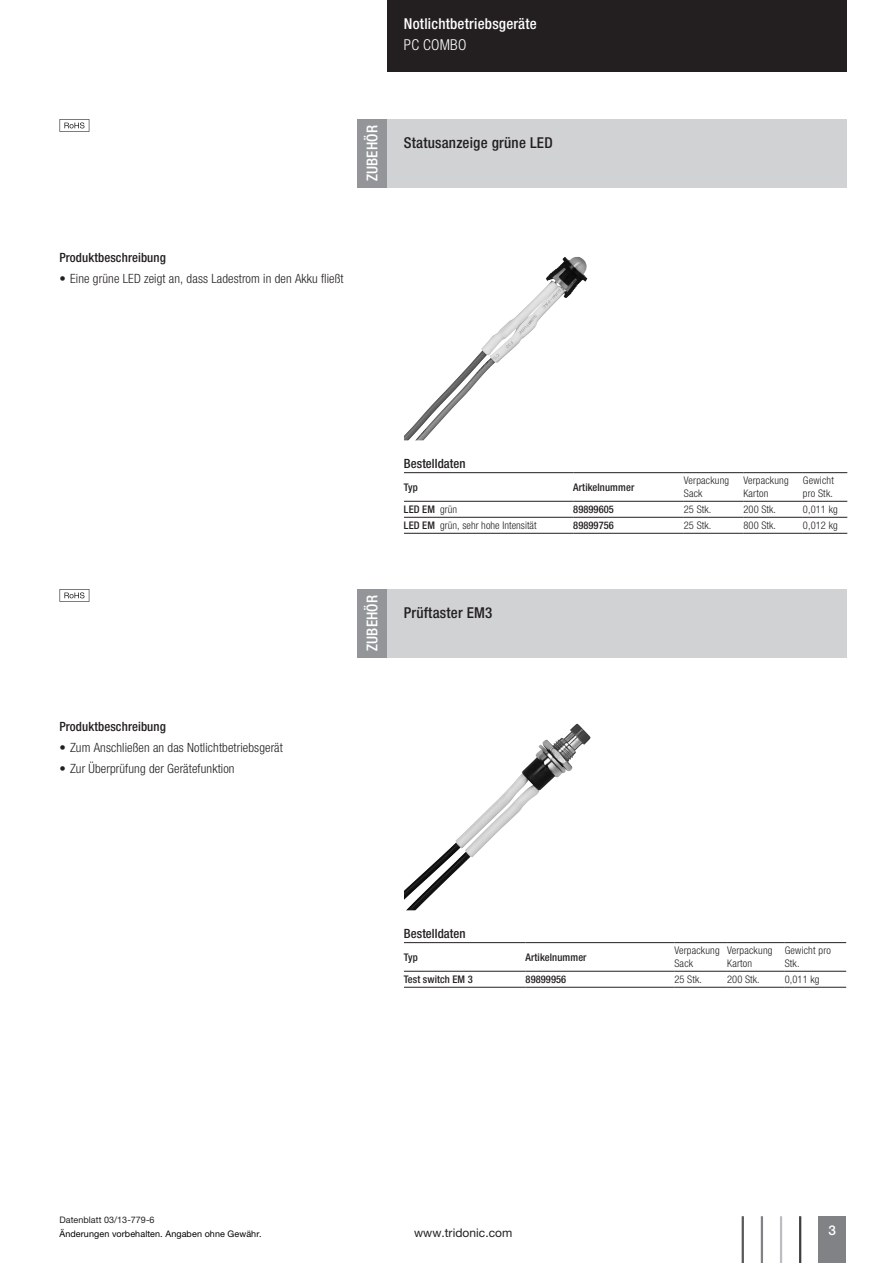
<style>
.page{position:relative;width:893px;height:1263px;background:#fff}
.page>*{position:absolute;margin:0;border:0;box-sizing:border-box;transform-origin:0 0}
.t1{font:500 condensed 15px "Helvetica Neue LTW1 G";letter-spacing:.015em;color:#fff}
.t2{font:500 condensed 15px "Helvetica Neue LTW1 G";letter-spacing:.015em;color:#231f20}
.t3{font:300 condensed 15px "Helvetica Neue LTW1 G";letter-spacing:.015em;color:#fff}
.t4{font:500 13.5px "Helvetica Neue LTW1 G";color:#fff}
.t5{font:300 condensed 12.75px "Helvetica Neue LTW1 G";letter-spacing:.01em;color:#231f20}
.t6{font:500 condensed 12.75px "Helvetica Neue LTW1 G";letter-spacing:.01em;color:#231f20}
.t7{font:12px "Helvetica Neue LTW1 G";letter-spacing:.005em;color:#231f20}
.t8{font:300 condensed 10.5px/12.6px "Helvetica Neue LTW1 G";letter-spacing:.02em;color:#231f20}
.t9{font:500 condensed 10.5px "Helvetica Neue LTW1 G";letter-spacing:.005em;color:#231f20}
.t10{font:9px "Helvetica Neue LTW1 G";letter-spacing:.01em;color:#000}
.t11{font:9px "Helvetica Neue LTW1 G";letter-spacing:.005em;color:#231f20}
.s1{font-weight:300}
.s2{font-weight:500}
</style>
<div class="page">
<div style="left:387px;top:0;width:459px;height:72px;background:#231f20"></div>
<div style="left:819px;top:1216px;width:27px;height:47px;background:#808285"></div>
<hr style="left:799px;top:1216px;width:2px;height:47px;background:#3e3e3f">
<hr style="left:780px;top:1216px;width:2px;height:47px;background:#bcbdc0">
<hr style="left:761px;top:1216px;width:2px;height:47px;background:#808285">
<hr style="left:742px;top:1216px;width:2px;height:47px;background:#57585a">
<svg style="left:60px;top:119px;width:29px;height:13px"></svg>
<div style="left:387px;top:119px;width:459px;height:68px;background:#d1d2d4"></div>
<div style="left:357px;top:119px;width:30px;height:68px;background:#939598"></div>
<img style="left:404px;top:257px;width:171px;height:183px">
<svg style="left:404px;top:516px;width:280px;height:17px"></svg>
<hr style="left:404px;top:472px;width:169px;height:1px;background:#231f20">
<hr style="left:404px;top:501px;width:169px;height:1px;background:#231f20">
<hr style="left:573px;top:472px;width:111px;height:1px;background:#231f20">
<hr style="left:573px;top:501px;width:111px;height:1px;background:#231f20">
<hr style="left:684px;top:472px;width:59px;height:1px;background:#231f20">
<hr style="left:684px;top:501px;width:59px;height:1px;background:#231f20">
<hr style="left:743px;top:472px;width:60px;height:1px;background:#231f20">
<hr style="left:743px;top:501px;width:60px;height:1px;background:#231f20">
<hr style="left:803px;top:472px;width:44px;height:1px;background:#231f20">
<hr style="left:803px;top:501px;width:44px;height:1px;background:#231f20">
<hr style="left:404px;top:517px;width:169px;height:1px;background:#231f20">
<hr style="left:573px;top:517px;width:111px;height:1px;background:#231f20">
<hr style="left:404px;top:533px;width:169px;height:1px;background:#231f20">
<hr style="left:573px;top:533px;width:111px;height:1px;background:#231f20">
<hr style="left:684px;top:517px;width:59px;height:1px;background:#231f20">
<hr style="left:684px;top:533px;width:59px;height:1px;background:#231f20">
<hr style="left:743px;top:517px;width:60px;height:1px;background:#231f20">
<hr style="left:743px;top:533px;width:60px;height:1px;background:#231f20">
<hr style="left:803px;top:517px;width:44px;height:1px;background:#231f20">
<hr style="left:803px;top:533px;width:44px;height:1px;background:#231f20">
<svg style="left:60px;top:589px;width:29px;height:13px"></svg>
<div style="left:387px;top:589px;width:459px;height:68px;background:#d1d2d4"></div>
<div style="left:357px;top:589px;width:30px;height:68px;background:#939598"></div>
<img style="left:404px;top:725px;width:171px;height:185px">
<hr style="left:404px;top:942px;width:122px;height:1px;background:#231f20">
<hr style="left:404px;top:971px;width:122px;height:1px;background:#231f20">
<hr style="left:526px;top:942px;width:148px;height:1px;background:#231f20">
<hr style="left:526px;top:971px;width:148px;height:1px;background:#231f20">
<hr style="left:674px;top:942px;width:53px;height:1px;background:#231f20">
<hr style="left:674px;top:971px;width:53px;height:1px;background:#231f20">
<hr style="left:727px;top:942px;width:58px;height:1px;background:#231f20">
<hr style="left:727px;top:971px;width:58px;height:1px;background:#231f20">
<hr style="left:785px;top:942px;width:61px;height:1px;background:#231f20">
<hr style="left:785px;top:971px;width:61px;height:1px;background:#231f20">
<hr style="left:404px;top:987px;width:122px;height:1px;background:#231f20">
<hr style="left:526px;top:987px;width:148px;height:1px;background:#231f20">
<hr style="left:674px;top:987px;width:53px;height:1px;background:#231f20">
<hr style="left:727px;top:987px;width:58px;height:1px;background:#231f20">
<hr style="left:785px;top:987px;width:61px;height:1px;background:#231f20">
<h1 class="t1" style="left:404px;top:14px;width:134px">Notlichtbetriebsgeräte</h1>
<h1 class="t3" style="left:404px;top:36px;width:64px">PC COMBO</h1>
<h1 class="t1" style="left:363px;top:181px;width:57px;rotate:-90deg">ZUBEHÖR</h1>
<h1 class="t2" style="left:404px;top:133px;width:150px">Statusanzeige grüne LED</h1>
<p class="t6" style="left:60px;top:249px;width:108px">Produktbeschreibung</p>
<p class="t5" style="left:60px;top:271px;width:286px">• Eine grüne LED zeigt an, dass Ladestrom in den Akku fließt</p>
<p class="t6" style="left:60px;top:719px;width:108px">Produktbeschreibung</p>
<p class="t5" style="left:60px;top:740px;width:225px">• Zum Anschließen an das Notlichtbetriebsgerät</p>
<p class="t5" style="left:60px;top:761px;width:177px">• Zur Überprüfung der Gerätefunktion</p>
<h1 class="t1" style="left:363px;top:651px;width:57px;rotate:-90deg">ZUBEHÖR</h1>
<p class="t6" style="left:404px;top:456px;width:63px">Bestelldaten</p>
<p class="t9" style="left:404px;top:481px;width:15px">Typ</p>
<p class="t9" style="left:573px;top:481px;width:63px">Artikelnummer</p>
<p class="t8" style="left:684px;top:474px;width:47px">Verpackung<br>Sack</p>
<p class="t8" style="left:743px;top:474px;width:47px">Verpackung<br>Karton</p>
<p class="t8" style="left:803px;top:474px;width:32px">Gewicht pro Stk.</p>
<p class="t9" style="left:404px;top:503px;width:55px">LED EM <span class="s1">grün</span></p>
<p class="t9" style="left:573px;top:503px;width:42px">89899605</p>
<p class="t8" style="left:684px;top:503px;width:29px">25 Stk.</p>
<p class="t8" style="left:743px;top:503px;width:34px">200 Stk.</p>
<p class="t8" style="left:803px;top:503px;width:36px">0,011 kg</p>
<p class="t8" style="left:404px;top:519px;width:134px"><span class="s2">LED EM</span> grün, sehr hohe Intensität</p>
<p class="t9" style="left:573px;top:519px;width:42px">89899756</p>
<p class="t8" style="left:684px;top:519px;width:29px">25 Stk.</p>
<p class="t8" style="left:743px;top:519px;width:34px">800 Stk.</p>
<p class="t8" style="left:803px;top:519px;width:36px">0,012 kg</p>
<h1 class="t2" style="left:404px;top:603px;width:90px">Prüftaster EM3</h1>
<p class="t6" style="left:404px;top:926px;width:63px">Bestelldaten</p>
<p class="t9" style="left:404px;top:951px;width:15px">Typ</p>
<p class="t9" style="left:526px;top:951px;width:63px">Artikelnummer</p>
<p class="t8" style="left:674px;top:944px;width:47px">Verpackung<br>Sack</p>
<p class="t8" style="left:727px;top:944px;width:47px">Verpackung<br>Karton</p>
<p class="t8" style="left:785px;top:944px;width:48px">Gewicht pro<br>Stk.</p>
<p class="t9" style="left:404px;top:973px;width:70px">Test switch EM 3</p>
<p class="t9" style="left:526px;top:973px;width:42px">89899956</p>
<p class="t8" style="left:674px;top:973px;width:29px">25 Stk.</p>
<p class="t8" style="left:727px;top:973px;width:34px">200 Stk.</p>
<p class="t8" style="left:785px;top:973px;width:36px">0,011 kg</p>
<p class="t11" style="left:60px;top:1214px;width:97px">Datenblatt 03/13-779-6</p>
<p class="t10" style="left:60px;top:1229px;width:204px">Änderungen vorbehalten. Angaben ohne Gewähr.</p>
<p class="t7" style="left:414px;top:1226px;width:100px">www.tridonic.com</p>
<p class="t4" style="left:829px;top:1222px;width:9px">3</p>
</div>
